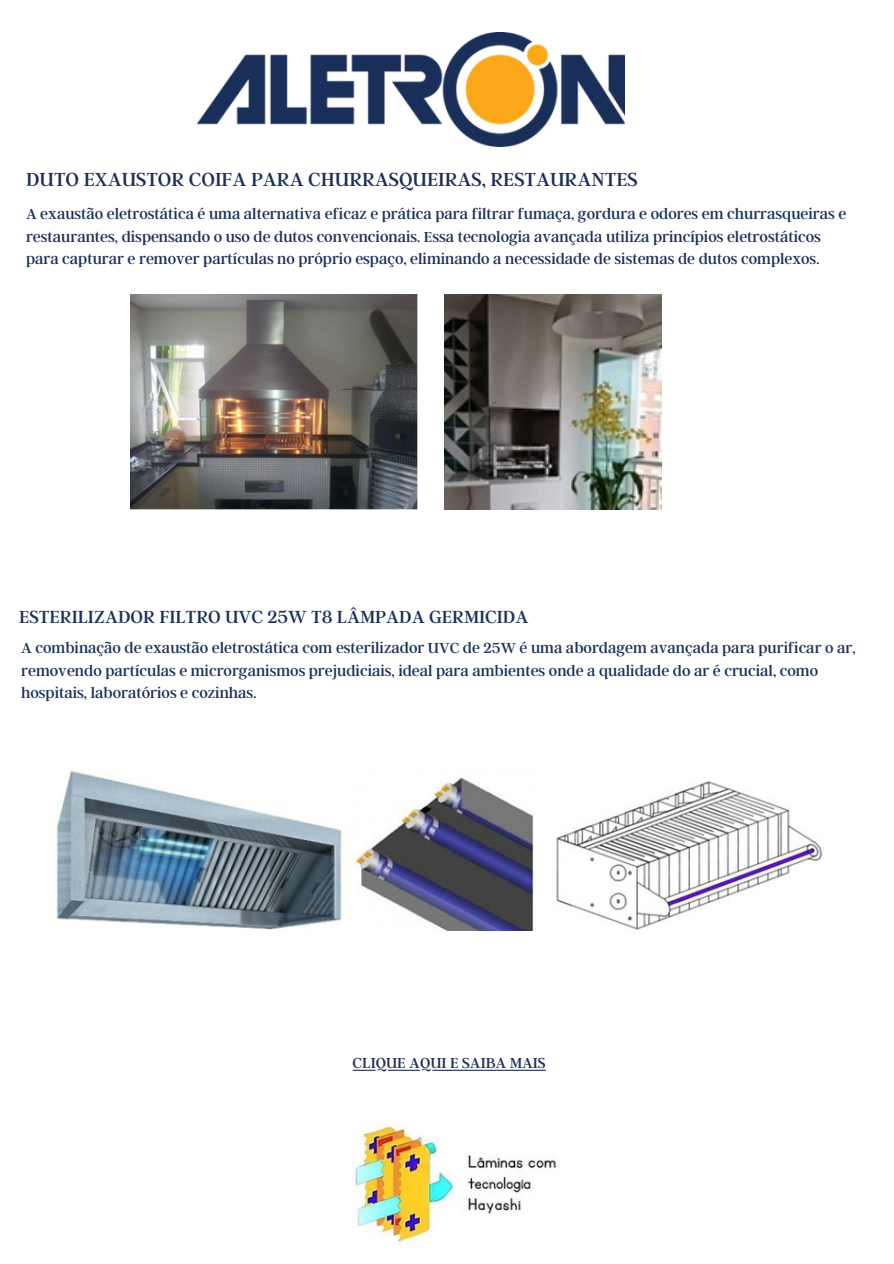
<style>
.page{position:relative;width:894px;height:1264px;background:#fff}
.page>*{position:absolute;margin:0;border:0;box-sizing:border-box;transform-origin:0 0}
.t1{font:21px "Argent CF";color:#1a2f5a}
.t2{font:19.5px "Argent CF";color:#1a2f5a}
.t3{font:16.05px/22.5px "Argent CF";color:#1a2f5a}
</style>
<div class="page">
<img style="left:353px;top:1123px;width:204px;height:121px">
<img style="left:198px;top:33px;width:426px;height:113px">
<img style="left:131px;top:295px;width:287px;height:215px">
<img style="left:444px;top:295px;width:217px;height:215px">
<img style="left:56px;top:770px;width:286px;height:160px">
<img style="left:354px;top:777px;width:179px;height:153px">
<img style="left:556px;top:781px;width:267px;height:149px">
<svg style="left:352px;top:1069px;width:193px;height:1px"></svg>
<p class="t1" style="left:26px;top:165px;width:613px">DUTO EXAUSTOR COIFA PARA CHURRASQUEIRAS, RESTAURANTES</p>
<p class="t3" style="left:26px;top:202px;width:821px">A exaustão eletrostática é uma alternativa eficaz e prática para filtrar fumaça, gordura e odores em churrasqueiras e restaurantes, dispensando o uso de dutos convencionais. Essa tecnologia avançada utiliza princípios eletrostáticos para capturar e remover partículas no próprio espaço, eliminando a necessidade de sistemas de dutos complexos.</p>
<p class="t2" style="left:19px;top:604px;width:511px">ESTERILIZADOR FILTRO UVC 25W T8 LÂMPADA GERMICIDA</p>
<h2 class="t3" style="left:21px;top:636px;width:835px">A combinação de exaustão eletrostática com esterilizador UVC de 25W é uma abordagem avançada para purificar o ar, removendo partículas e microrganismos prejudiciais, ideal para ambientes onde a qualidade do ar é crucial, como hospitais, laboratórios e cozinhas.</h2>
<p class="t3" style="left:352px;top:1050px;width:194px">CLIQUE AQUI E SAIBA MAIS</p>
</div>
